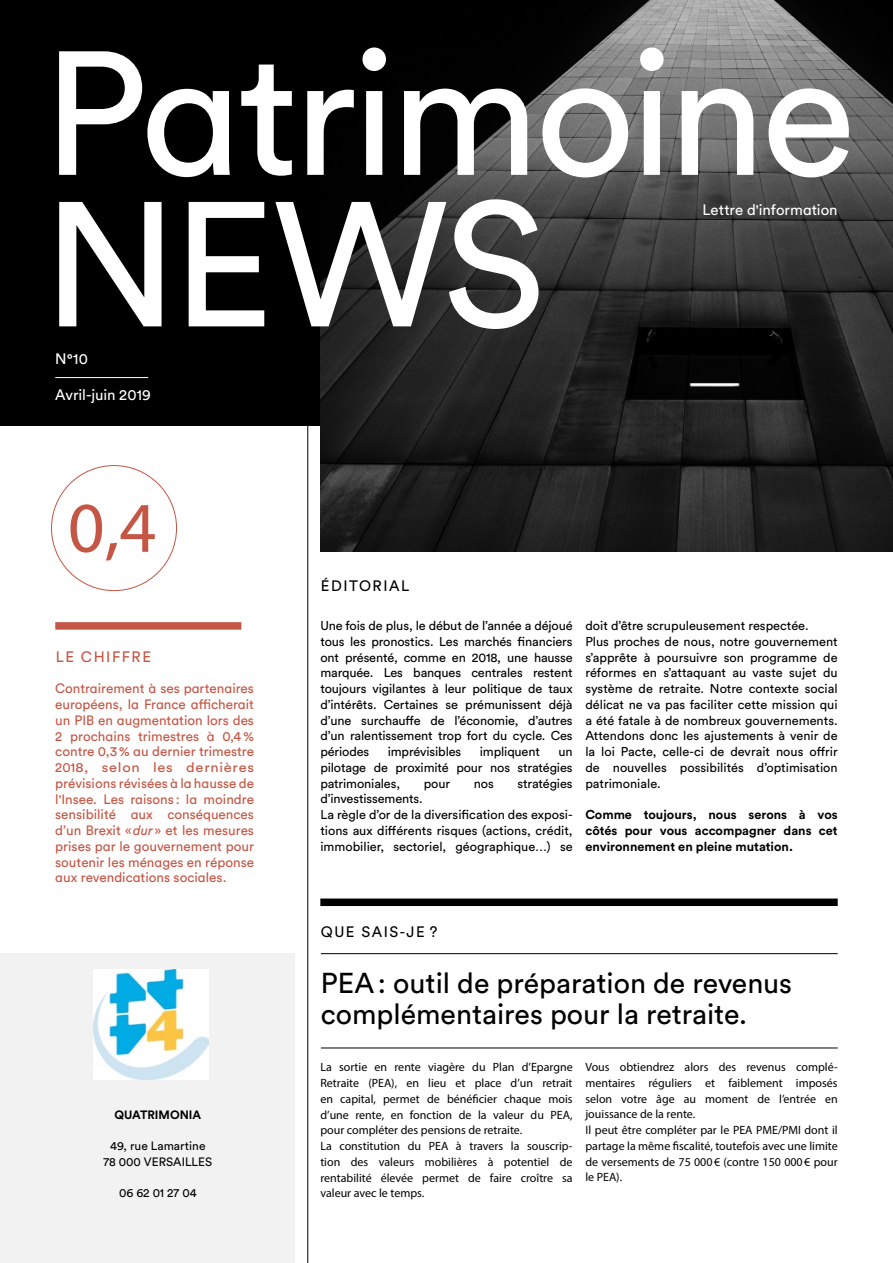
<style>
.page{position:relative;width:893px;height:1263px;background:#fff}
.page>*{position:absolute;margin:0;border:0;box-sizing:border-box;transform-origin:0 0}
.t1{font:175.5px "Circular Std";color:#fff}
.t2{font:174.15px "Circular Std";letter-spacing:-.035em;color:#fff}
.t3{font:71.7px "Myriad Pro";color:#c55544}
.t4{font:28.5px/31.5px "Circular Std";color:#000}
.t5{font:15px "Circular Std";color:#fff}
.t6{font:15px "Circular Std";letter-spacing:.1em;color:#000}
.t7{font:15px "Circular Std";letter-spacing:.1em;color:#c55544}
.t8{font:13.5px/15.8px "Circular Std";color:#c55544;text-align:justify}
.t9{font:12.75px/15.8px "Circular Std";color:#000;text-align:justify}
.t10{font:700 12.75px/15.8px "Circular Std";color:#000;text-align:justify}
.t11{font:12px/15.8px "Myriad Pro";color:#000}
.t12{font:12px/15.8px "Circular Std";color:#000;text-align:center}
.t13{font:700 12px "Circular Std";color:#000}
.s1{font-style:italic}
</style>
<div class="page">
<div style="left:0;top:0;width:893px;height:425px;background:#000"></div>
<img style="left:320px;top:0;width:573px;height:551px">
<hr style="left:307px;top:425px;width:1px;height:838px;background:#000">
<hr style="left:55px;top:377px;width:93px;height:1px;background:#fff">
<div style="left:320px;top:898px;width:518px;height:8px;background:#000"></div>
<div style="left:55px;top:622px;width:186px;height:8px;background:#c55544"></div>
<hr style="left:321px;top:953px;width:517px;height:1px;background:#000">
<hr style="left:321px;top:1048px;width:517px;height:1px;background:#000">
<div style="left:0;top:953px;width:294px;height:310px;background:#f2f2f2"></div>
<img style="left:94px;top:970px;width:115px;height:110px">
<h2 class="t2" style="left:43px;top:8px;width:814px">Patrimoine</h2>
<h1 class="t1" style="left:43px;top:158px;width:505px">NEWS</h1>
<p class="t5" style="left:702px;top:201px;width:137px">Lettre d'information</p>
<p class="t5" style="left:55px;top:349px;width:34px">N°10</p>
<p class="t5" style="left:55px;top:385px;width:97px">Avril-juin 2019</p>
<h3 class="t3" style="left:68px;top:483px;width:90px">0,4</h3>
<p class="t7" style="left:56px;top:647px;width:97px">LE CHIFFRE</p>
<p class="t8" style="left:55px;top:680px;width:200px">Contrairement à ses partenaires européens, la France afficherait un PIB en augmentation lors des 2 prochains trimestres à 0,4% contre 0,3% au dernier trimestre 2018, selon les dernières prévisions révisées à la hausse de l'Insee. Les raisons : la moindre sensibilité aux conséquences d’un Brexit «<span class="s1">dur</span> » et les mesures prises par le gouvernement pour soutenir les ménages en réponse aux revendications sociales.</p>
<p class="t13" style="left:114px;top:1106px;width:88px">QUATRIMONIA</p>
<p class="t12" style="left:103px;top:1138px;width:110px">49, rue Lamartine<br>78 000 VERSAILLES</p>
<p class="t12" style="left:119px;top:1185px;width:79px">06 62 01 27 04</p>
<p class="t6" style="left:321px;top:576px;width:90px">ÉDITORIAL</p>
<p class="t9" style="left:320px;top:618px;width:254px">Une fois de plus, le début de l’année a déjoué tous les pronostics. Les marchés financiers ont présenté, comme en 2018, une hausse marquée. Les banques centrales restent toujours vigilantes à leur politique de taux d’intérêts. Certaines se prémunissent déjà d’une surchauffe de l’économie, d’autres d’un ralentissement trop fort du cycle. Ces périodes</p>
<p class="t9" style="left:388px;top:744px;width:75px">imprévisibles</p>
<p class="t9" style="left:480px;top:744px;width:62px">impliquent</p>
<p class="t9" style="left:320px;top:744px;width:254px;text-indent:238px">un pilotage de proximité pour nos stratégies patrimoniales,</p>
<p class="t9" style="left:424px;top:775px;width:28px">pour</p>
<p class="t9" style="left:474px;top:775px;width:21px">nos</p>
<p class="t9" style="left:518px;top:775px;width:57px">stratégies</p>
<p class="t9" style="left:320px;top:791px;width:254px;text-align:left">d’investissements.<br>La règle d’or de la diversification des exposi&shy;tions aux différents risques (actions, crédit, immobilier, sectoriel, géographique…) se</p>
<p class="t9" style="left:585px;top:618px;width:254px;text-align:left">doit d’être scrupuleusement respectée.<br>Plus proches de nous, notre gouvernement s’apprête à poursuivre son programme de réformes en s’attaquant au vaste sujet du système de retraite. Notre contexte social délicat ne va pas faciliter cette mission qui a été fatale à de nombreux gouvernements.<br>Attendons donc les ajustements à venir de la loi Pacte, celle-ci de devrait nous offrir de nouvelles possibilités d’optimisation patrimoniale.</p>
<p class="t10" style="left:585px;top:806px;width:254px">Comme toujours, nous serons à vos côtés pour vous accompagner dans cet environnement en pleine mutation.</p>
<p class="t6" style="left:321px;top:923px;width:118px">QUE SAIS-JE ?</p>
<h3 class="t4" style="left:321px;top:966px;width:473px">PEA: outil de préparation de revenus complémentaires pour la retraite.</h3>
<p class="t11" style="left:320px;top:1059px;width:254px">La sortie en rente viagère du Plan d’Epargne Retraite (PEA), en lieu et place d’un retrait en capital, permet de bénéficier chaque mois d’une rente, en fonction de la valeur du PEA, pour compléter des pensions de retraite.<br>La constitution du PEA à travers la souscrip&shy;tion des valeurs mobilières à potentiel de rentabilité élevée permet de faire croître sa valeur avec le temps.</p>
<p class="t11" style="left:585px;top:1059px;width:254px">Vous obtiendrez alors des revenus complé&shy;mentaires réguliers et faiblement imposés selon votre âge au moment de l’entrée en jouissance de la rente.<br>Il peut être compléter par le PEA PME/PMI dont il partage la même fiscalité, toutefois avec une limite de versements de 75 000€ (contre 150 000€ pour le PEA).</p>
</div>
